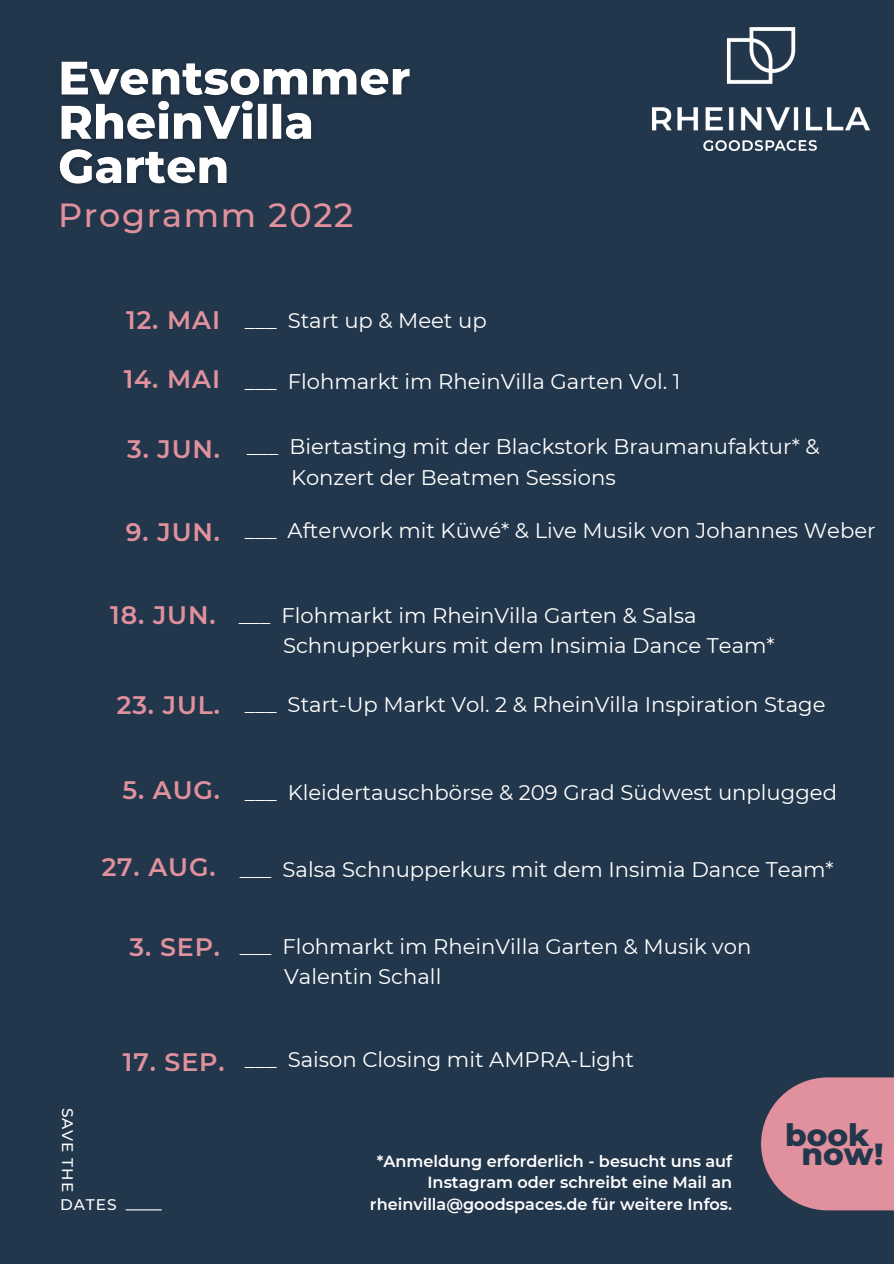
<style>
.page{position:relative;width:894px;height:1264px;background:#fff}
.page>*{position:absolute;margin:0;border:0;box-sizing:border-box;transform-origin:0 0}
.t1{font:500 33.45px "Montserrat";letter-spacing:.05em;color:#e1919d}
.t2{font:800 31.05px "Montserrat";color:#23374c}
.t3{font:600 25.2px "Montserrat";letter-spacing:.035em;color:#e1919d}
.t4{font:21.15px "Montserrat";color:#fff}
.t5{font:600 16.05px/21.5px "Montserrat";color:#fff;text-align:right}
.t6{font:500 15.3px "Montserrat";letter-spacing:.06em;color:#fff}
</style>
<div class="page">
<div style="left:0;top:0;width:893px;height:1263px;background:#23374c"></div>
<svg style="left:761px;top:1077px;width:132px;height:133px;background:#c98593"></svg>
<hr style="left:126px;top:1209px;width:36px;height:1px;background:#fff">
<img style="left:652px;top:28px;width:216px;height:122px">
<img style="left:59px;top:61px;width:351px;height:124px">
<p class="t1" style="left:58px;top:194px;width:297px">Programm 2022</p>
<p class="t3" style="left:126px;top:305px;width:95px">12. MAI</p>
<p class="t4" style="left:245px;top:307px;width:243px">___ Start up &amp; Meet up</p>
<p class="t3" style="left:124px;top:363px;width:98px">14. MAI</p>
<p class="t4" style="left:245px;top:368px;width:437px">___ Flohmarkt im RheinVilla Garten Vol. 1</p>
<p class="t3" style="left:127px;top:434px;width:94px">3. JUN.</p>
<p class="t3" style="left:126px;top:516px;width:96px">9. JUN.</p>
<p class="t4" style="left:246px;top:433px;width:574px">___ Biertasting mit der Blackstork Braumanufaktur* &amp;</p>
<p class="t4" style="left:291px;top:465px;width:326px">Konzert der Beatmen Sessions</p>
<p class="t4" style="left:245px;top:517px;width:632px">___ Afterwork mit Küwé* &amp; Live Musik von Johannes Weber</p>
<p class="t3" style="left:110px;top:600px;width:107px">18. JUN.</p>
<p class="t3" style="left:117px;top:689px;width:105px">23. JUL.</p>
<p class="t4" style="left:239px;top:602px;width:459px">___ Flohmarkt im RheinVilla Garten &amp; Salsa</p>
<p class="t4" style="left:283px;top:632px;width:493px">Schnupperkurs mit dem Insimia Dance Team*</p>
<p class="t4" style="left:245px;top:692px;width:582px">___ Start-Up Markt Vol. 2 &amp; RheinVilla Inspiration Stage</p>
<p class="t3" style="left:122px;top:774px;width:99px">5. AUG.</p>
<p class="t4" style="left:245px;top:779px;width:593px">___ Kleidertauschbörse &amp; 209 Grad Südwest unplugged</p>
<p class="t3" style="left:102px;top:851px;width:115px">27. AUG.</p>
<p class="t4" style="left:240px;top:856px;width:595px">___ Salsa Schnupperkurs mit dem Insimia Dance Team*</p>
<p class="t3" style="left:130px;top:931px;width:92px">3. SEP.</p>
<p class="t4" style="left:240px;top:933px;width:513px">___ Flohmarkt im RheinVilla Garten &amp; Musik von</p>
<p class="t4" style="left:284px;top:963px;width:159px">Valentin Schall</p>
<p class="t6" style="left:77px;top:1107px;width:86px;rotate:90deg">SAVE THE</p>
<p class="t3" style="left:123px;top:1046px;width:103px">17. SEP.</p>
<p class="t6" style="left:60px;top:1195px;width:58px">DATES</p>
<p class="t4" style="left:245px;top:1046px;width:390px">___ Saison Closing mit AMPRA-Light</p>
<p class="t2" style="left:784px;top:1115px;width:86px">book</p>
<p class="t5" style="left:376px;top:1150px;width:357px">*Anmeldung erforderlich - besucht uns auf</p>
<p class="t2" style="left:801px;top:1135px;width:84px">now!</p>
<p class="t5" style="left:370px;top:1171px;width:363px">Instagram oder schreibt eine Mail an rheinvilla@goodspaces.de für weitere Infos.</p>
</div>
